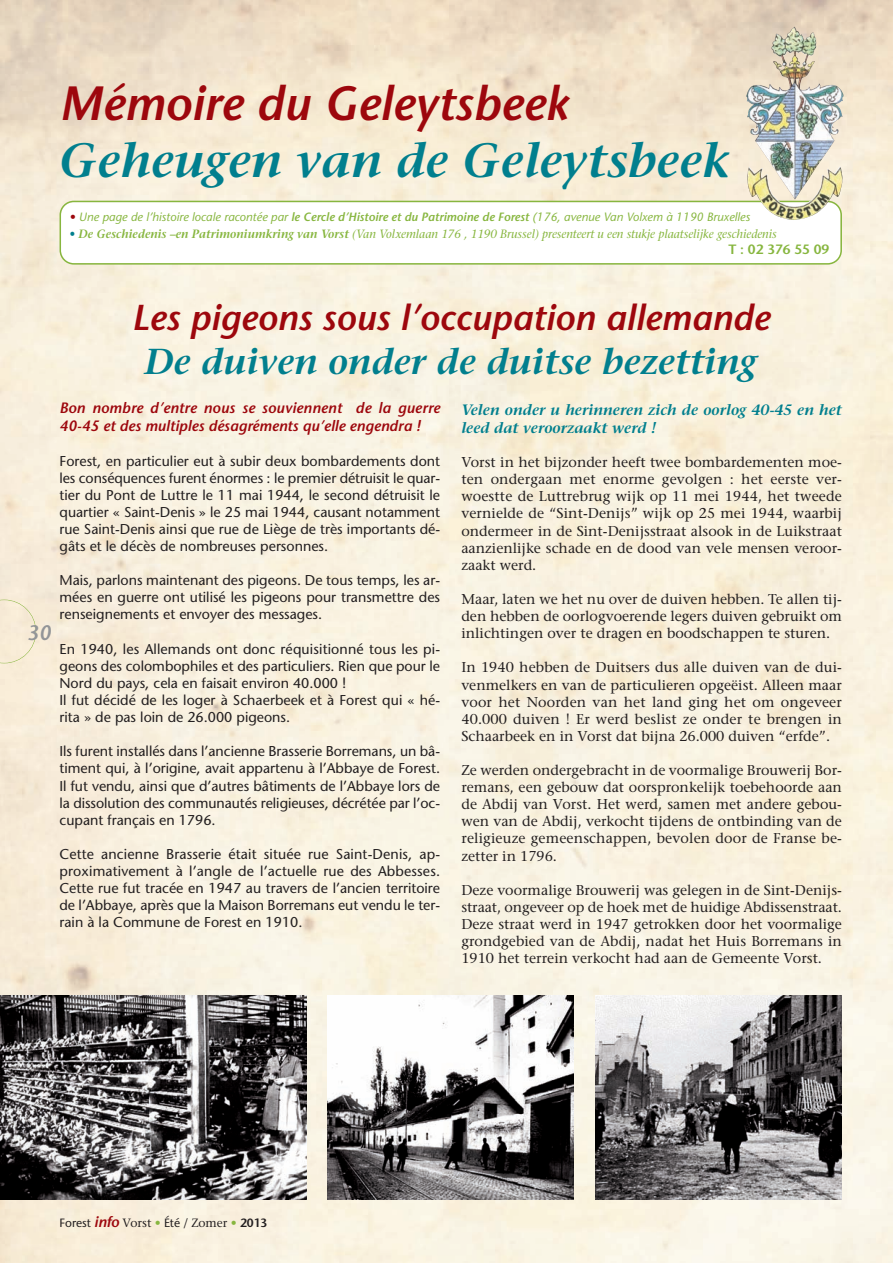
<style>
.page{position:relative;width:893px;height:1263px;background:#fff}
.page>*{position:absolute;margin:0;border:0;box-sizing:border-box;transform-origin:0 0}
.t1{font:italic 600 48px "Stone Serif Std";color:#017f8e}
.t2{font:italic 600 48px "Stone Sans Std";color:#9d070d}
.t3{font:italic 600 36px "Stone Sans Std";color:#9d070d}
.t4{font:italic 600 36px "Stone Serif Std";color:#017f8e}
.t5{font:italic 600 21px "Stone Sans Std";color:#939598}
.t6{font:italic 600 15px/18px "Stone Sans Std";color:#9d070d}
.t7{font:italic 600 15px/18px "Stone Serif Std";color:#017f8e}
.t8{font:500 14.25px/17.1px "Stone Serif Std";color:#231f20;text-align:justify}
.t9{font:500 14.25px/17.1px "Stone Sans Std";color:#231f20;text-align:justify}
.t10{font:600 13.5px "Stone Sans Std";color:#87b63f}
.t11{font:italic 500 12px "Stone Serif Std";color:#87b63f;scale:.95 1}
.t12{font:italic 500 12px "Stone Sans Std";color:#87b63f}
.t13{font:500 12px "Stone Sans Std";color:#231f20}
.s1{color:#9d070d}
.s2{font-weight:600}
.s3{font-weight:600;color:#017f8e}
.s4{font-weight:600;font-style:italic;font-size:15px;color:#9d070d}
.s5{font-family:"Stone Serif Std"}
.s6{font-family:"Stone Serif Std";color:#87b63f}
</style>
<div class="page">
<img style="left:0;top:0;width:893px;height:1263px">
<div style="left:0;top:600px;width:36px;height:63px;background:#f8ecd7"></div>
<img style="left:0;top:995px;width:306px;height:204px">
<img style="left:327px;top:995px;width:246px;height:204px">
<svg style="left:60px;top:201px;width:782px;height:64px"></svg>
<img style="left:796px;top:31px;width:18px;height:9px">
<img style="left:595px;top:995px;width:247px;height:204px">
<h1 class="t2" style="left:60px;top:85px;width:510px">Mémoire du Geleytsbeek</h1>
<h1 class="t1" style="left:60px;top:142px;width:672px">Geheugen van de Geleytsbeek</h1>
<p class="t12" style="left:70px;top:212px;width:682px"><span class="s1">•</span> Une page de l’histoire locale racontée par <span class="s2">le Cercle d’Histoire et du Patrimoine de Forest</span> (176, avenue Van Volxem à 1190 Bruxelles</p>
<p class="t11" style="left:70px;top:229px;width:746px"><span class="s3">•</span> <span class="s2">De Geschiedenis –en Patrimoniumkring van Vorst</span> (Van Volxemlaan 176 , 1190 Brussel) presenteert u een stukje plaatselijke geschiedenis</p>
<p class="t10" style="left:728px;top:244px;width:102px">T : 02 376 55 09</p>
<h3 class="t5" style="left:27px;top:625px;width:26px">30</h3>
<h2 class="t3" style="left:132px;top:303px;width:640px">Les pigeons sous l’occupation allemande</h2>
<h2 class="t4" style="left:144px;top:348px;width:614px">De duiven onder de duitse bezetting</h2>
<p class="t6" style="left:60px;top:400px;width:382px">Bon nombre d’entre nous se souviennent de la guerre<br>40-45 et des multiples désagréments qu’elle engendra !</p>
<p class="t9" style="left:60px;top:453px;width:382px">Forest, en particulier eut à subir deux bombardements dont les conséquences furent énormes : le premier détruisit le quar&shy;tier du Pont de luttre le 11 mai 1944, le second détruisit le quartier « saint-denis » le 25 mai 1944, causant notamment rue saint-denis ainsi que rue de liège de très importants dé&shy;gâts et le décès de nombreuses personnes.</p>
<p class="t9" style="left:60px;top:573px;width:382px">mais, parlons maintenant des pigeons. de tous temps, les ar&shy;mées en guerre ont utilisé les pigeons pour transmettre des renseignements et envoyer des messages.</p>
<p class="t9" style="left:60px;top:642px;width:382px;text-align:left">en 1940, les allemands ont donc réquisitionné tous les pi&shy;geons des colombophiles et des particuliers. rien que pour le nord du pays, cela en faisait environ 40.000 !<br>il fut décidé de les loger à schaerbeek et à Forest qui « hé&shy;rita » de pas loin de 26.000 pigeons.</p>
<p class="t9" style="left:60px;top:744px;width:382px">ils furent installés dans l’ancienne Brasserie Borremans, un bâ&shy;timent qui, à l’origine, avait appartenu à l’abbaye de Forest. il fut vendu, ainsi que d’autres bâtiments de l’abbaye lors de la dissolution des communautés religieuses, décrétée par l’oc&shy;cupant français en 1796.</p>
<p class="t9" style="left:60px;top:847px;width:382px">Cette ancienne Brasserie était située rue saint-denis, ap&shy;proximativement à l’angle de l’actuelle rue des abbesses.<br>Cette rue fut tracée en 1947 au travers de l’ancien territoire de l’abbaye, après que la maison Borremans eut vendu le ter&shy;rain à la Commune de Forest en 1910.</p>
<p class="t7" style="left:461px;top:402px;width:382px">Velen onder u herinneren zich de oorlog 40-45 en het leed dat veroorzaakt werd !</p>
<p class="t8" style="left:461px;top:455px;width:382px">vorst in het bijzonder heeft twee bombardementen moe&shy;ten ondergaan met enorme gevolgen : het eerste ver&shy;woestte de luttrebrug wijk op 11 mei 1944, het tweede vernielde de “sint-denijs” wijk op 25 mei 1944, waarbij ondermeer in de sint-denijsstraat alsook in de luikstraat aanzienlijke schade en de dood van vele mensen veroor&shy;zaakt werd.</p>
<p class="t8" style="left:461px;top:592px;width:382px">maar, laten we het nu over de duiven hebben. te allen tij&shy;den hebben de oorlogvoerende legers duiven gebruikt om inlichtingen over te dragen en boodschappen te sturen.</p>
<p class="t8" style="left:461px;top:660px;width:382px">in 1940 hebben de duitsers dus alle duiven van de dui&shy;venmelkers en van de particulieren opgeëist. alleen maar voor het noorden van het land ging het om ongeveer 40.000 duiven ! er werd beslist ze onder te brengen in schaarbeek en in vorst dat bijna 26.000 duiven “erfde”.</p>
<p class="t8" style="left:461px;top:763px;width:382px">Ze werden ondergebracht in de voormalige Brouwerij Bor&shy;remans, een gebouw dat oorspronkelijk toebehoorde aan de abdij van vorst. Het werd, samen met andere gebou&shy;wen van de abdij, verkocht tijdens de ontbinding van de religieuze gemeenschappen, bevolen door de Franse be&shy;zetter in 1796.</p>
<p class="t8" style="left:461px;top:883px;width:382px">deze voormalige Brouwerij was gelegen in de sint-denijs&shy;straat, ongeveer op de hoek met de huidige abdissenstraat. deze straat werd in 1947 getrokken door het voormalige grondgebied van de abdij, nadat het Huis Borremans in 1910 het terrein verkocht had aan de Gemeente vorst.</p>
<p class="t13" style="left:60px;top:1218px;width:209px">Forest <span class="s4">info</span> <span class="s5">vorst</span> <span class="s6">•</span> été / <span class="s5">Zomer</span> <span class="s6">•</span> <span class="s2">2013</span></p>
</div>
